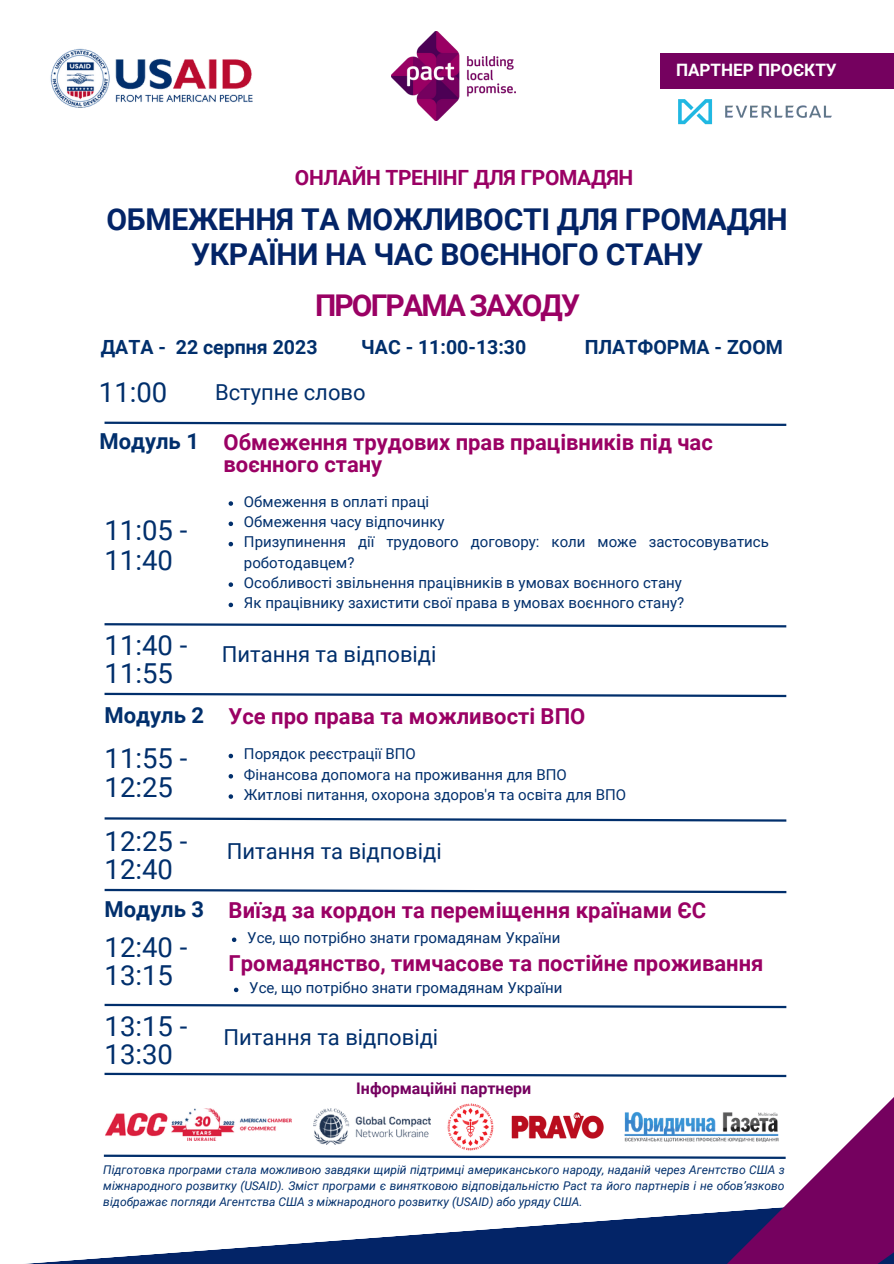
<style>
.page{position:relative;width:894px;height:1264px;background:#fff}
.page>*{position:absolute;margin:0;border:0;box-sizing:border-box;transform-origin:0 0}
.t1{font:700 30px/35px "Roboto";letter-spacing:-.01em;color:#032467;text-align:center}
.t2{font:700 30px "Roboto";letter-spacing:-.06em;color:#9a0164}
.t3{font:27.45px/28.2px "Roboto";color:#012f6c}
.t4{font:700 22.05px/22.5px "Roboto";color:#9a0164}
.t5{font:22.05px "Roboto";color:#012f6c}
.t6{font:700 22.05px "Roboto";color:#012f6c}
.t7{font:700 21px "Roboto";letter-spacing:-.015em;color:#9a0164}
.t8{font:700 19.5px "Roboto";color:#012f6c}
.t9{font:700 17.1px "Roboto";color:#fff}
.t10{font:700 16.05px "Roboto";color:#75015f}
.t11{font:15px/20.2px "Roboto";color:#012f6c}
.t12{font:italic 12px/16px "Roboto";color:#012f6c;text-align:justify}
</style>
<div class="page">
<svg style="left:104px;top:421px;width:683px;height:5px"></svg>
<svg style="left:228px;top:753px;width:5px;height:5px"></svg>
<svg style="left:228px;top:774px;width:5px;height:4px"></svg>
<svg style="left:228px;top:794px;width:5px;height:4px"></svg>
<svg style="left:228px;top:501px;width:5px;height:5px"></svg>
<svg style="left:228px;top:521px;width:5px;height:5px"></svg>
<svg style="left:228px;top:542px;width:5px;height:4px"></svg>
<svg style="left:228px;top:582px;width:5px;height:5px"></svg>
<svg style="left:228px;top:602px;width:5px;height:5px"></svg>
<svg style="left:104px;top:623px;width:683px;height:5px"></svg>
<svg style="left:104px;top:692px;width:683px;height:6px"></svg>
<svg style="left:104px;top:1003px;width:460px;height:5px"></svg>
<svg style="left:104px;top:1072px;width:455px;height:5px"></svg>
<img style="left:391px;top:32px;width:124px;height:88px">
<img style="left:50px;top:48px;width:203px;height:60px">
<div style="left:659px;top:53px;width:234px;height:35px;background:#75015f"></div>
<img style="left:673px;top:88px;width:163px;height:37px">
<svg style="left:564px;top:1005px;width:223px;height:4px"></svg>
<svg style="left:104px;top:817px;width:683px;height:5px"></svg>
<svg style="left:104px;top:888px;width:683px;height:6px"></svg>
<svg style="left:232px;top:937px;width:4px;height:5px"></svg>
<svg style="left:234px;top:987px;width:4px;height:5px"></svg>
<svg style="left:560px;top:1074px;width:333px;height:74px"></svg>
<img style="left:105px;top:1108px;width:186px;height:32px">
<img style="left:447px;top:1103px;width:47px;height:45px">
<img style="left:620px;top:1105px;width:162px;height:43px">
<img style="left:511px;top:1112px;width:92px;height:26px">
<img style="left:313px;top:1108px;width:117px;height:36px">
<svg style="left:102px;top:1148px;width:791px;height:115px"></svg>
<p class="t7" style="left:295px;top:165px;width:340px">ОНЛАЙН ТРЕНІНГ ДЛЯ ГРОМАДЯН</p>
<p class="t9" style="left:675px;top:60px;width:162px">ПАРТНЕР ПРОЄКТУ</p>
<p class="t1" style="left:106px;top:202px;width:682px">ОБМЕЖЕННЯ ТА МОЖЛИВОСТІ ДЛЯ ГРОМАДЯН<br>УКРАЇНИ НА ЧАС ВОЄННОГО СТАНУ</p>
<p class="t2" style="left:315px;top:288px;width:266px">ПРОГРАМА ЗАХОДУ</p>
<p class="t8" style="left:101px;top:336px;width:218px">ДАТА - 22 серпня 2023</p>
<p class="t8" style="left:361px;top:336px;width:166px">ЧАС - 11:00-13:30</p>
<p class="t8" style="left:584px;top:336px;width:200px">ПЛАТФОРМА - ZOOM</p>
<p class="t3" style="left:99px;top:379px;width:70px">11:00</p>
<p class="t5" style="left:215px;top:380px;width:152px">Вступне слово</p>
<p class="t6" style="left:99px;top:429px;width:101px">Mодуль 1</p>
<p class="t3" style="left:104px;top:515px;width:84px;line-height:30.5px">11:05 -<br>11:40</p>
<p class="t3" style="left:105px;top:631px;width:84px">11:40 -<br>11:55</p>
<p class="t4" style="left:223px;top:431px;width:490px">Обмеження трудових прав працівників під час воєнного стану</p>
<p class="t11" style="left:244px;top:491px;width:187px">Обмеження в оплаті праці</p>
<p class="t11" style="left:244px;top:512px;width:202px">Обмеження часу відпочинку</p>
<p class="t11" style="left:244px;top:532px;width:526px">Призупинення дії трудового договору: коли може застосовуватись роботодавцем?</p>
<p class="t11" style="left:244px;top:573px;width:439px">Особливості звільнення працівників в умовах воєнного стану</p>
<p class="t11" style="left:244px;top:593px;width:441px">Як працівнику захистити свої права в умовах воєнного стану?</p>
<p class="t5" style="left:222px;top:642px;width:216px">Питання та відповіді</p>
<p class="t6" style="left:104px;top:702px;width:101px">Mодуль 2</p>
<p class="t4" style="left:228px;top:705px;width:358px">Усе про права та можливості ВПО</p>
<p class="t3" style="left:105px;top:743px;width:84px;line-height:29.2px">11:55 -<br>12:25</p>
<p class="t11" style="left:244px;top:744px;width:173px">Порядок реєстрації ВПО</p>
<p class="t11" style="left:244px;top:764px;width:324px">Фінансова допомога на проживання для ВПО</p>
<p class="t11" style="left:244px;top:784px;width:383px">Житлові питання, охорона здоров'я та освіта для ВПО</p>
<p class="t3" style="left:105px;top:827px;width:84px">12:25 -<br>12:40</p>
<p class="t5" style="left:227px;top:838px;width:216px">Питання та відповіді</p>
<p class="t6" style="left:105px;top:896px;width:101px">Mодуль 3</p>
<p class="t4" style="left:228px;top:898px;width:479px">Виїзд за кордон та переміщення країнами ЄС</p>
<p class="t4" style="left:228px;top:951px;width:536px">Громадянство, тимчасове та постійне проживання</p>
<p class="t11" style="left:247px;top:927px;width:314px">Усе, що потрібно знати громадянам України</p>
<p class="t11" style="left:249px;top:978px;width:314px">Усе, що потрібно знати громадянам України</p>
<p class="t3" style="left:105px;top:933px;width:84px">12:40 -<br>13:15</p>
<p class="t3" style="left:105px;top:1012px;width:84px">13:15 -<br>13:30</p>
<p class="t5" style="left:223px;top:1024px;width:216px">Питання та відповіді</p>
<p class="t10" style="left:356px;top:1079px;width:176px">Інформаційні партнери</p>
<p class="t12" style="left:103px;top:1162px;width:683px">Підготовка програми стала можливою завдяки щирій підтримці американського народу, наданій через Агентство США з міжнародного розвитку (USAID). Зміст програми є винятковою відповідальністю Pact та його партнерiв i не обов’язково відображає погляди Агентства США з міжнародного розвитку (USAID) або уряду США.</p>
</div>
